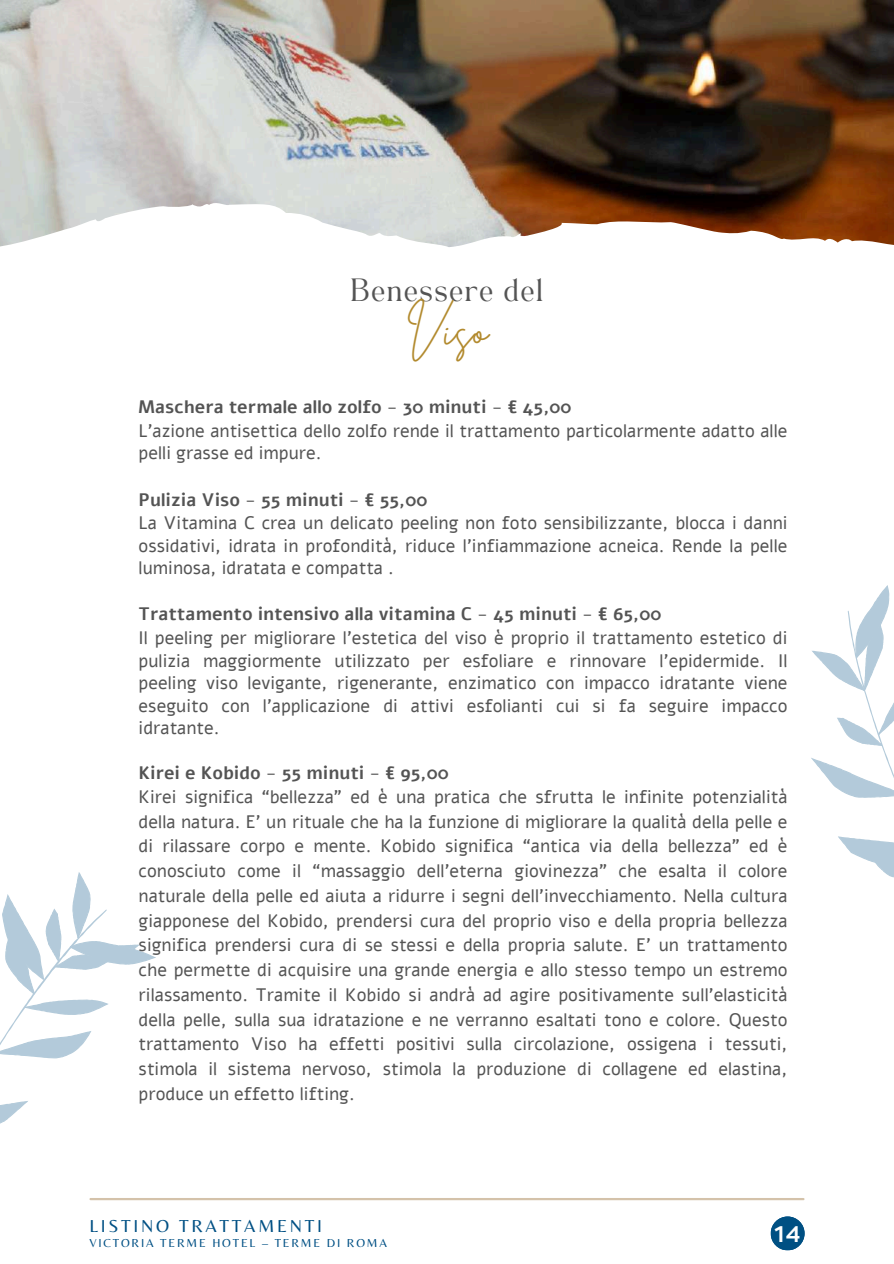
<style>
.page{position:relative;width:894px;height:1264px;background:#fff}
.page>*{position:absolute;margin:0;border:0;box-sizing:border-box;transform-origin:0 0}
.t1{font:45px "Brittany Signature";color:#b28a2e}
.t2{font:22.5px "TAN Angleton";color:#545454}
.t3{font:22.5px "Conneqt";color:#fff}
.t4{font:18px/24.8px "Alef";color:#545454;text-align:justify}
.t5{font:700 18px "Alef";color:#545454}
.t6{font:18px "Belleza";letter-spacing:.15em;color:#005084}
.t7{font:12px "Belleza";letter-spacing:.15em;color:#005084}
</style>
<div class="page">
<img style="left:0;top:0;width:893px;height:247px">
<hr style="left:90px;top:1197px;width:713px;height:3px;background:#d4c2aa">
<svg style="left:0;top:872px;width:156px;height:329px"></svg>
<svg style="left:811px;top:585px;width:83px;height:293px"></svg>
<div style="left:770px;top:1216px;width:34px;height:34px;background:#005083;border-radius:50%"></div>
<p class="t2" style="left:350px;top:278px;width:195px">Benessere del</p>
<h1 class="t1" style="left:406px;top:301px;width:84px">Viso</h1>
<p class="t5" style="left:139px;top:395px;width:434px">Maschera termale allo zolfo - 30 minuti - € 45,00</p>
<p class="t4" style="left:139px;top:419px;width:650px;line-height:22.5px">L’azione antisettica dello zolfo rende il trattamento particolarmente adatto alle pelli grasse ed impure.</p>
<p class="t5" style="left:139px;top:487px;width:290px">Pulizia Viso - 55 minuti - € 55,00</p>
<p class="t4" style="left:139px;top:512px;width:650px;line-height:22.5px">La Vitamina C crea un delicato peeling non foto sensibilizzante, blocca i danni ossidativi, idrata in profondità, riduce l’infiammazione acneica. Rende la pelle luminosa, idratata e compatta .</p>
<p class="t5" style="left:139px;top:602px;width:524px">Trattamento intensivo alla vitamina C - 45 minuti - € 65,00</p>
<p class="t4" style="left:139px;top:627px;width:650px;line-height:22.5px">Il peeling per migliorare l’estetica del viso è proprio il trattamento estetico di pulizia maggiormente utilizzato per esfoliare e rinnovare l’epidermide. Il peeling viso levigante, rigenerante, enzimatico con impacco idratante viene eseguito con l’applicazione di attivi esfolianti cui si fa seguire impacco idratante.</p>
<p class="t5" style="left:139px;top:761px;width:311px">Kirei e Kobido - 55 minuti - € 95,00</p>
<p class="t4" style="left:139px;top:784px;width:650px">Kirei significa “bellezza” ed è una pratica che sfrutta le infinite potenzialità della natura. E’ un rituale che ha la funzione di migliorare la qualità della pelle e di rilassare corpo e mente. Kobido significa “antica via della bellezza” ed è conosciuto come il “massaggio dell’eterna giovinezza” che esalta il colore naturale della pelle ed aiuta a ridurre i segni dell’invecchiamento. Nella cultura giapponese del Kobido, prendersi cura del proprio viso e della propria bellezza significa prendersi cura di se stessi e della propria salute. E’ un trattamento che permette di acquisire una grande energia e allo stesso tempo un estremo rilassamento. Tramite il Kobido si andrà ad agire positivamente sull’elasticità della pelle, sulla sua idratazione e ne verranno esaltati tono e colore. Questo trattamento Viso ha effetti positivi sulla circolazione, ossigena i tessuti, stimola il sistema nervoso, stimola la produzione di collagene ed elastina, produce un effetto lifting.</p>
<p class="t6" style="left:89px;top:1215px;width:234px">LISTINO TRATTAMENTI</p>
<p class="t7" style="left:89px;top:1235px;width:299px">VICTORIA TERME HOTEL – TERME DI ROMA</p>
<p class="t3" style="left:774px;top:1221px;width:28px">14</p>
</div>
